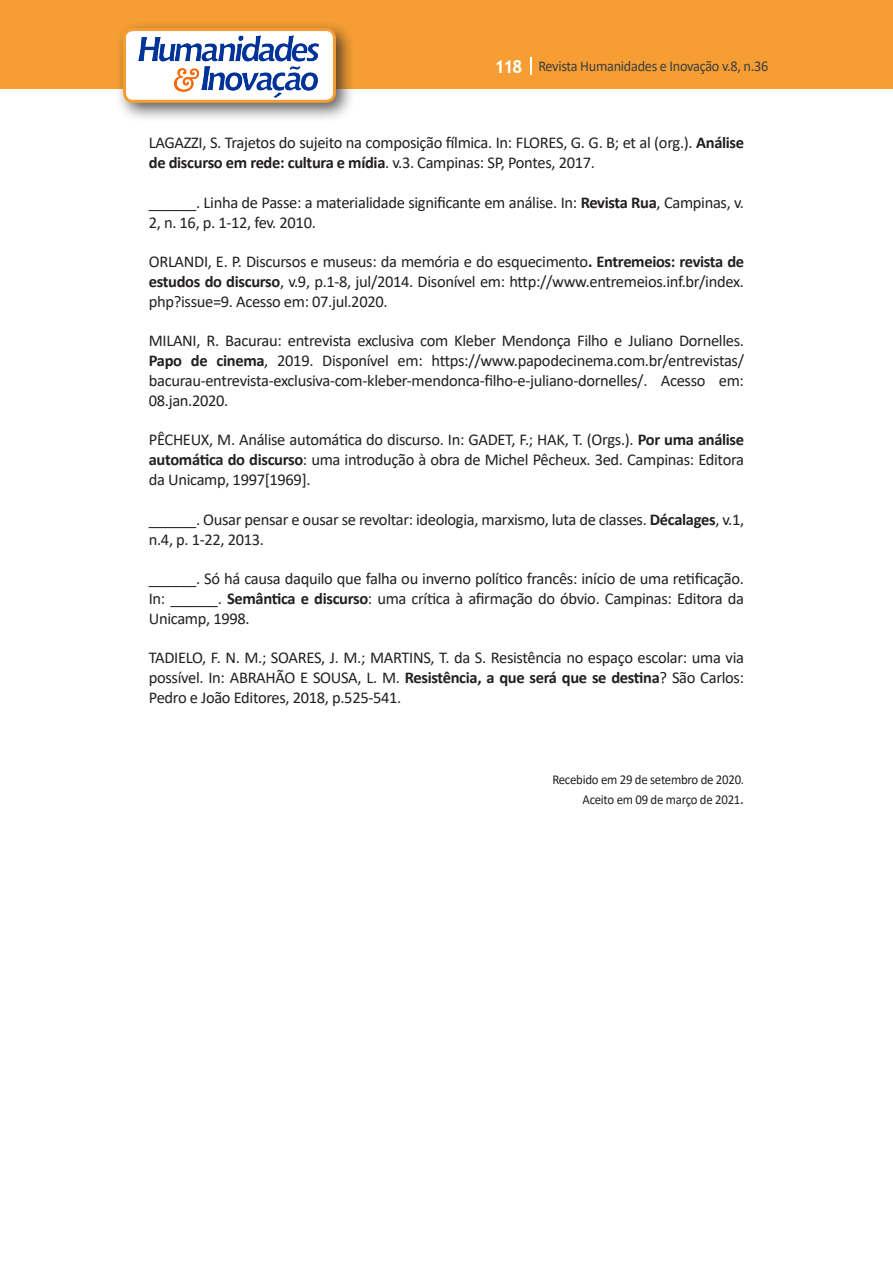
<style>
.page{position:relative;width:893px;height:1263px;background:#fff}
.page>*{position:absolute;margin:0;border:0;box-sizing:border-box;transform-origin:0 0}
.texto{font:16.5px/19.8px "Calibri";letter-spacing:-.02em;color:#231f20;text-align:justify}
.t1{font:15px "Calibri";letter-spacing:-.02em;color:#3e3e3f;scale:.95 1}
.texto-2{font:13.5px "Calibri";letter-spacing:-.02em;color:#231f20;scale:.95 1}
.s1{font-family:"Trebuchet MS";font-weight:700;font-size:18px;color:#fff}
.s2{font-weight:700}
.s3{font-size:16.5px}
</style>
<div class="page">
<div style="left:0;top:0;width:893px;height:88px;background:#f69e34"></div>
<svg style="left:530px;top:57px;width:2px;height:18px"></svg>
<div style="left:115px;top:20px;width:241px;height:103px;background:#231f20;opacity:.75"></div>
<div style="left:125px;top:30px;width:209px;height:71px;background:#fff;border-radius:9px"></div>
<img style="left:138px;top:35px;width:181px;height:62px">
<div style="left:123px;top:28px;width:213px;height:75px;border:3px solid #f69e34;border-radius:9px"></div>
<p class="t1" style="left:495px;top:56px;width:290px"><span class="s1">118</span> Revista Humanidades e Inovação v.8, n.36</p>
<p class="texto" style="left:149px;top:133px;width:597px">LAGAZZI, S. Trajetos do sujeito na composição fílmica. In: FLORES, G. G. B; et al (org.). <span class="s2">Análise de discurso em rede: cultura e mídia</span>. v.3. Campinas: SP, Pontes, 2017.</p>
<p class="texto" style="left:149px;top:192px;width:597px">______. Linha de Passe: a materialidade significante em análise. In: <span class="s2">Revista Rua</span>, Campinas, v.<br>2, n. 16, p. 1-12, fev. 2010.</p>
<p class="texto" style="left:149px;top:251px;width:597px">ORLANDI, E. P. Discursos e museus: da memória e do esquecimento<span class="s2">. Entremeios: revista de estudos do discurso</span>, v.9, p.1-8, jul/2014. Disonível em: http://www.entremeios.inf.br/index. php?issue=9. Acesso em: 07.jul.2020.</p>
<p class="texto" style="left:149px;top:331px;width:597px">MILANI, R. Bacurau: entrevista exclusiva com Kleber Mendonça Filho e Juliano Dornelles.<br><span class="s2">Papo de cinema</span>, 2019. Disponível em: https://www.papodecinema.com.br/entrevistas/ bacurau-entrevista-exclusiva-com-kleber-mendonca-filho-e-juliano-dornelles/. Acesso em:<br>08.jan.2020.</p>
<p class="texto" style="left:149px;top:430px;width:597px">PÊCHEUX, M. Análise automática do discurso. In: GADET, F.; HAK, T. (Orgs.). <span class="s2">Por uma análise automática do discurso</span>: uma introdução à obra de Michel Pêcheux. 3ed. Campinas: Editora da Unicamp, 1997[1969].</p>
<p class="texto" style="left:149px;top:509px;width:597px">______. Ousar pensar e ousar se revoltar: ideologia, marxismo, luta de classes. <span class="s2">Décalages</span>, v.1, n.4, p. 1-22, 2013.</p>
<p class="texto" style="left:149px;top:568px;width:597px">______. Só há causa daquilo que falha ou inverno político francês: início de uma retificação.<br>In: ______. <span class="s2">Semântica e discurso</span>: uma crítica à afirmação do óbvio. Campinas: Editora da Unicamp, 1998.</p>
<p class="texto" style="left:149px;top:647px;width:597px">TADIELO, F. N. M.; SOARES, J. M.; MARTINS, T. da S. Resistência no espaço escolar: uma via possível. In: ABRAHÃO E SOUSA, L. M. <span class="s2">Resistência, a que será que se destina</span>? São Carlos:<br>Pedro e João Editores, 2018, p.525-541.</p>
<p class="texto-2" style="left:552px;top:770px;width:203px">Recebido em 29 de setembro de 2020.</p>
<p class="texto-2" style="left:582px;top:790px;width:172px">Aceito em 09 de março de 2021<span class="s3">.</span></p>
</div>
